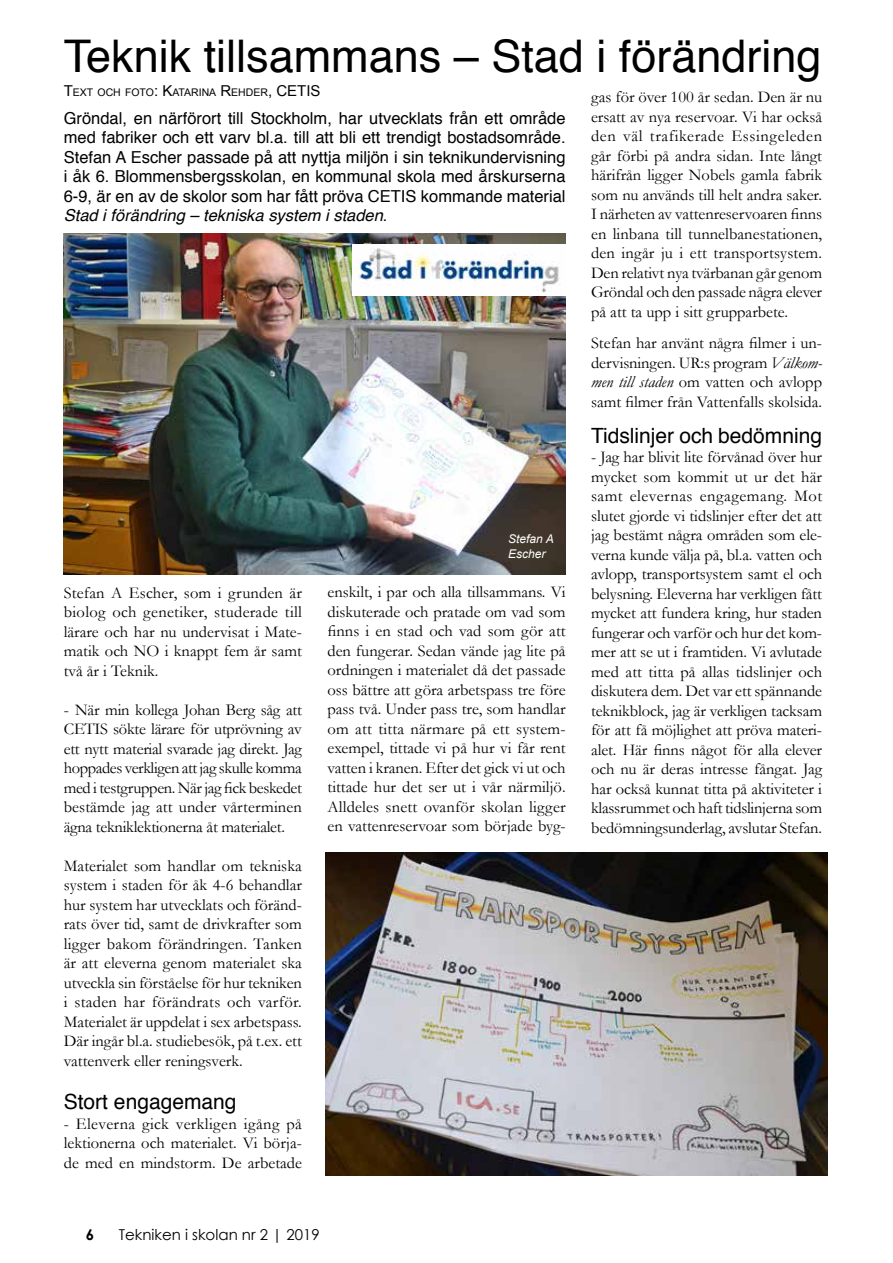
<style>
.page{position:relative;width:893px;height:1263px;background:#fff}
.page>*{position:absolute;margin:0;border:0;box-sizing:border-box;transform-origin:0 0}
.t1{font:45px "Helvetica";color:#000}
.t2{font:21px "Helvetica";color:#000}
.t3{font:16.5px/19.5px "Garamond";color:#000;text-align:justify}
.t4{font:16.5px/19.5px "Helvetica";color:#000;text-align:justify}
.t5{font:15px "Century Gothic";color:#000}
.t6{font:700 15px "Century Gothic";color:#000}
.t7{font:italic 12px/14.7px "Arial";color:#fff}
.t8{font:10.5px "Arial";color:#000}
.s1{font-size:15px}
.s2{font-style:italic}
</style>
<div class="page">
<img style="left:64px;top:234px;width:502px;height:340px">
<img style="left:325px;top:853px;width:502px;height:323px">
<img style="left:352px;top:244px;width:213px;height:52px">
<h1 class="t1" style="left:64px;top:22px;width:759px">Teknik tillsammans – Stad i förändring</h1>
<p class="t8" style="left:64px;top:85px;width:257px"><span class="s1">T</span>EXT OCH FOTO<span class="s1">: K</span>ATARI NA <span class="s1">R</span>EHDER<span class="s1">, CETIS</span></p>
<p class="t4" style="left:64px;top:109px;width:503px">Gröndal, en närförort till Stockholm, har utvecklats från ett område med fabriker och ett varv bl.a. till att bli ett trendigt bostadsområde.<br>Stefan A Escher passade på att nyttja miljön i sin teknikundervisning i åk 6. Blommensbergsskolan, en kommunal skola med årskurserna 6-9, är en av de skolor som har fått pröva CETIS kommande material <span class="s2">Stad i förändring – tekniska system i staden</span>.</p>
<p class="t3" style="left:591px;top:87px;width:233px">gas för över 100 år sedan. Den är nu ersatt av nya reservoar. Vi har också den väl trafikerade Essingeleden går förbi på andra sidan. Inte långt härifrån ligger Nobels gamla fabrik som nu används till helt andra saker.<br>I närheten av vattenreservoaren finns en linbana till tunnelbanestationen, den ingår ju i ett transportsystem.<br>Den relativt nya tvärbanan går genom Gröndal och den passade några elever på att ta upp i sitt grupparbete.</p>
<p class="t3" style="left:591px;top:333px;width:233px">Stefan har använt några filmer i un&shy;dervisningen. UR:s program <span class="s2">Välkom&shy;men till staden</span> om vatten och avlopp samt filmer från Vattenfalls skolsida.</p>
<p class="t2" style="left:591px;top:419px;width:233px">Tidslinjer och bedömning</p>
<p class="t3" style="left:591px;top:447px;width:233px">- Jag har blivit lite förvånad över hur mycket som kommit ut ur det här samt elevernas engagemang. Mot slutet gjorde vi tidslinjer efter det att jag bestämt några områden som ele&shy;verna kunde välja på, bl.a. vatten och avlopp, transportsystem samt el och belysning. Eleverna har verkligen fått mycket att fundera kring, hur staden fungerar och varför och hur det kom&shy;mer att se ut i framtiden. Vi avlutade med att titta på allas tidslinjer och diskutera dem. Det var ett spännande teknikblock, jag är verkligen tacksam för att få möjlighet att pröva materi&shy;alet. Här finns något för alla elever och nu är deras intresse fångat. Jag har också kunnat titta på aktiviteter i klassrummet och haft tidslinjerna som bedömningsunderlag, avslutar Stefan.</p>
<p class="t7" style="left:508px;top:532px;width:47px">Stefan A<br>Escher</p>
<p class="t3" style="left:327px;top:582px;width:240px">enskilt, i par och alla tillsammans. Vi diskuterade och pratade om vad som finns i en stad och vad som gör att den fungerar. Sedan vände jag lite på ordningen i materialet då det passade oss bättre att göra arbetspass tre före pass två. Under pass tre, som handlar om att titta närmare på ett system&shy;exempel, tittade vi på hur vi får rent vatten i kranen. Efter det gick vi ut och tittade hur det ser ut i vår närmiljö.<br>Alldeles snett ovanför skolan ligger en vattenreservoar som började byg-</p>
<p class="t3" style="left:64px;top:582px;width:240px">Stefan A Escher, som i grunden är biolog och genetiker, studerade till lärare och har nu undervisat i Mate&shy;matik och NO i knappt fem år samt två år i Teknik.</p>
<p class="t3" style="left:64px;top:699px;width:240px">- När min kollega Johan Berg såg att CETIS sökte lärare för utprövning av ett nytt material svarade jag direkt. Jag hoppades verkligen att jag skulle komma med i testgruppen. När jag fick beskedet bestämde jag att under vårterminen ägna tekniklektionerna åt materialet.</p>
<p class="t3" style="left:64px;top:855px;width:240px">Materialet som handlar om tekniska system i staden för åk 4-6 behandlar hur system har utvecklats och föränd&shy;rats över tid, samt de drivkrafter som ligger bakom förändringen. Tanken är att eleverna genom materialet ska utveckla sin förståelse för hur tekniken i staden har förändrats och varför.<br>Materialet är uppdelat i sex arbetspass.<br>Där ingår bl.a. studiebesök, på t.ex. ett vattenverk eller reningsverk.</p>
<p class="t2" style="left:64px;top:1086px;width:174px">Stort engagemang</p>
<p class="t3" style="left:64px;top:1113px;width:240px">- Eleverna gick verkligen igång på lektionerna och materialet. Vi börja&shy;de med en mindstorm. De arbetade</p>
<p class="t6" style="left:86px;top:1223px;width:10px">6</p>
<p class="t5" style="left:119px;top:1224px;width:203px">Tekniken i skolan nr 2 | 2019</p>
</div>
